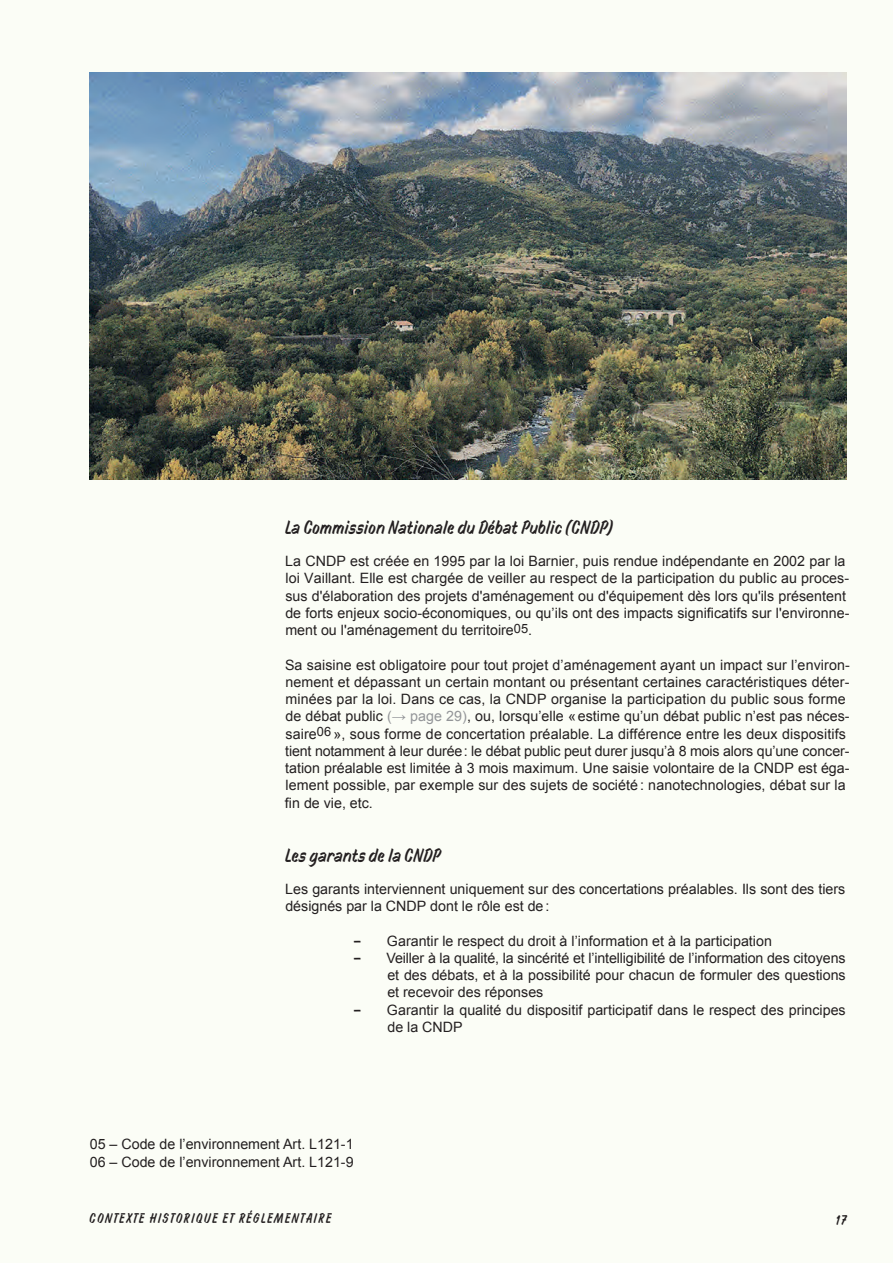
<style>
.page{position:relative;width:893px;height:1263px;background:#fbfdf6}
.page>*{position:absolute;margin:0;border:0;box-sizing:border-box;transform-origin:0 0}
.t1{font:16.5px "Jaakko";letter-spacing:.01em;color:#231f20}
.t2{font:14.25px/17.2px "Arial";letter-spacing:.005em;color:#231f20}
.t3{font:12px "Jaakko";letter-spacing:.12em;color:#231f20}
.s1{color:#939598}
.s2{font-family:"Jaakko"}
</style>
<div class="page">
<img style="left:89px;top:72px;width:757px;height:408px">
<p class="t1" style="left:285px;top:516px;width:329px">La Commission Nationale du Débat Public (CNDP)</p>
<p class="t2" style="left:285px;top:552px;width:566px">La CNDP est créée en 1995 par la loi Barnier, puis rendue indépendante en 2002 par la loi Vaillant. Elle est chargée de veiller au respect de la participation du public au proces&shy;sus d'élaboration des projets d'aménagement ou d'équipement dès lors qu'ils présentent de forts enjeux socio-économiques, ou qu’ils ont des impacts significatifs sur l'environne&shy;ment ou l'aménagement du territoire<sup>05</sup>.</p>
<p class="t2" style="left:285px;top:656px;width:566px">Sa saisine est obligatoire pour tout projet d’aménagement ayant un impact sur l’environ&shy;nement et dépassant un certain montant ou présentant certaines caractéristiques déter&shy;minées par la loi. Dans ce cas, la CNDP organise la participation du public sous forme de débat public <span class="s1">(→ page 29)</span>, ou, lorsqu’elle «estime qu’un débat public n’est pas néces&shy;saire<sup>06</sup> », sous forme de concertation préalable. La différence entre les deux dispositifs tient notamment à leur durée: le débat public peut durer jusqu’à 8 mois alors qu’une concer&shy;tation préalable est limitée à 3 mois maximum. Une saisie volontaire de la CNDP est éga&shy;lement possible, par exemple sur des sujets de société: nanotechnologies, débat sur la fin de vie, etc.</p>
<p class="t1" style="left:285px;top:844px;width:157px">Les garants de la CNDP</p>
<p class="t2" style="left:285px;top:880px;width:562px">Les garants interviennent uniquement sur des concertations préalables. Ils sont des tiers désignés par la CNDP dont le rôle est de:</p>
<p class="t2" style="left:353px;top:932px;width:420px"><span class="s2">—</span> Garantir le respect du droit à l’information et à la participation</p>
<p class="t2" style="left:387px;top:949px;width:460px;text-align:justify;text-indent:-34px"><span class="s2">—</span> Veiller à la qualité, la sincérité et l’intelligibilité de l’information des citoyens et des débats, et à la possibilité pour chacun de formuler des questions et recevoir des réponses</p>
<p class="t2" style="left:387px;top:1001px;width:460px;text-indent:-34px"><span class="s2">—</span> Garantir la qualité du dispositif participatif dans le respect des principes de la CNDP</p>
<p class="t2" style="left:90px;top:1136px;width:265px">05 ‒ Code de l’environnement Art. L121-1<br>06 ‒ Code de l’environnement Art. L121-9</p>
<p class="t3" style="left:89px;top:1210px;width:243px">CONTEXTE HISTORIQUE ET RÉGLEMENTAIRE</p>
<p class="t3" style="left:836px;top:1212px;width:12px">17</p>
</div>
